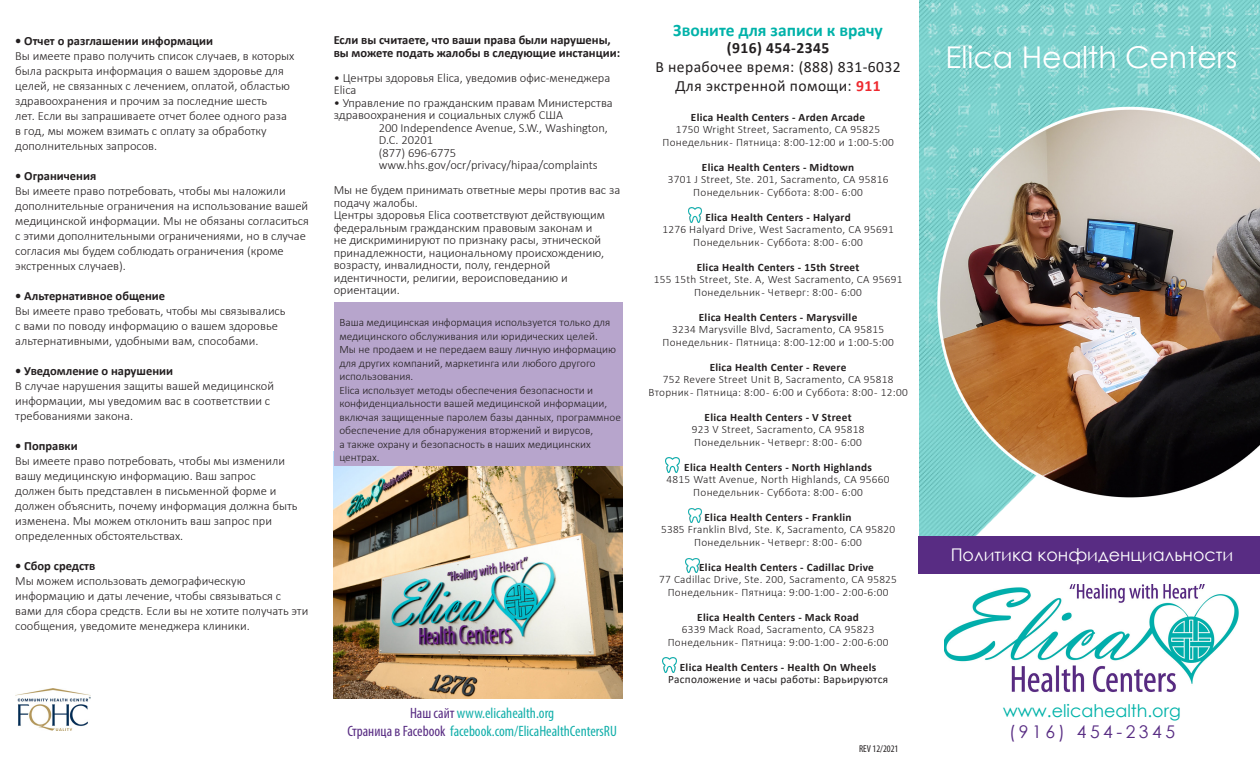
<style>
.page{position:relative;width:1260px;height:765px;background:#fff}
.page>*{position:absolute;margin:0;border:0;box-sizing:border-box;transform-origin:0 0}
.t1{font:30px "Century Gothic";color:#fff}
.t2{font:17.5px "Century Gothic";color:#fff}
.t3{font:700 17.5px "Calibri";color:#00b2a9}
.t4{font:17.5px "Century Gothic";color:#00b2a9}
.t5{font:17.5px "Century Gothic";letter-spacing:.2em;color:#582c83}
.t6{font:15.62px "Calibri";letter-spacing:.025em;color:#231f20}
.t7{font:700 15.62px "Calibri";letter-spacing:.025em;color:#231f20}
.t8{font:condensed 15px "Myriad Pro";color:#13afaa}
.t9{font:300 12.5px/15px "Calibri";color:#231f20}
.t10{font:700 12.5px/12.5px "Calibri";color:#231f20}
.t11{font:300 11.25px/13.5px "Calibri";letter-spacing:.015em;color:#231f20}
.t12{font:700 11.25px "Calibri";letter-spacing:.025em;color:#231f20}
.t13{font:11.25px "Calibri";letter-spacing:.025em;color:#231f20}
.t14{font:condensed 10px "Myriad Pro";color:#231f20}
.s1{color:#582c83}
.s2{font-weight:700;color:#ee292f}
</style>
<div class="page">
<img style="left:920px;top:0;width:84px;height:536px">
<img style="left:922px;top:0;width:338px;height:472px">
<img style="left:937px;top:98px;width:323px;height:410px">
<div style="left:919px;top:536px;width:341px;height:38px;background:#582c83"></div>
<img style="left:944px;top:584px;width:295px;height:108px">
<img style="left:688px;top:208px;width:14px;height:14px">
<img style="left:686px;top:558px;width:13px;height:15px">
<img style="left:663px;top:658px;width:13px;height:14px">
<img style="left:666px;top:458px;width:13px;height:14px">
<img style="left:688px;top:508px;width:14px;height:14px">
<img style="left:334px;top:466px;width:288px;height:233px">
<div style="left:334px;top:302px;width:288px;height:164px;background:#b7a5cc"></div>
<img style="left:15px;top:689px;width:76px;height:42px">
<p class="t10" style="left:15px;top:35px;width:199px">• Отчет о разглашении информации</p>
<p class="t9" style="left:15px;top:49px;width:281px">Вы имеете право получить список случаев, в которых была раскрыта информация о вашем здоровье для целей, не связанных с лечением, оплатой, областью здравоохранения и прочим за последние шесть<br>лет. Если вы запрашиваете отчет более одного раза в год, мы можем взимать с оплату за обработку дополнительных запросов.</p>
<p class="t10" style="left:15px;top:170px;width:82px">• Ограничения</p>
<p class="t9" style="left:15px;top:184px;width:295px">Вы имеете право потребовать, чтобы мы наложили дополнительные ограничения на использование вашей медицинской информации. Мы не обязаны согласиться с этими дополнительными ограничениями, но в случае согласия мы будем соблюдать ограничения (кроме экстренных случаев).</p>
<p class="t10" style="left:15px;top:290px;width:151px">• Альтернативное общение</p>
<p class="t9" style="left:15px;top:304px;width:272px">Вы имеете право требовать, чтобы мы связывались с вами по поводу информацию о вашем здоровье альтернативными, удобными вам, способами.</p>
<p class="t10" style="left:15px;top:365px;width:159px">• Уведомление о нарушении</p>
<p class="t9" style="left:15px;top:379px;width:260px">В случае нарушения защиты вашей медицинской информации, мы уведомим вас в соответствии с требованиями закона.</p>
<p class="t10" style="left:15px;top:440px;width:64px">• Поправки</p>
<p class="t9" style="left:15px;top:454px;width:284px">Вы имеете право потребовать, чтобы мы изменили вашу медицинскую информацию. Ваш запрос должен быть представлен в письменной форме и должен объяснить, почему информация должна быть изменена. Мы можем отклонить ваш запрос при определенных обстоятельствах.</p>
<p class="t10" style="left:15px;top:560px;width:82px">• Сбор средств</p>
<p class="t9" style="left:15px;top:574px;width:295px">Мы можем использовать демографическую информацию и даты лечение, чтобы связываться с вами для сбора средств. Если вы не хотите получать эти сообщения, уведомите менеджера клиники.</p>
<p class="t10" style="left:334px;top:34px;width:288px">Если вы считаете, что ваши права были нарушены, вы можете подать жалобы в следующие инстанции:</p>
<p class="t9" style="left:334px;top:71px;width:278px;line-height:12.5px">• Центры здоровья Elica, уведомив офис-менеджера<br>Elica</p>
<p class="t9" style="left:334px;top:96px;width:281px;line-height:12.5px">• Управление по гражданским правам Министерства здравоохранения и социальных служб США</p>
<p class="t9" style="left:379px;top:121px;width:231px;line-height:12.5px">200 Independence Avenue, S.W., Washington,<br>D.C. 20201</p>
<p class="t9" style="left:379px;top:145px;width:79px">(877) 696-6775</p>
<p class="t9" style="left:379px;top:158px;width:221px">www.hhs.gov/ocr/privacy/hipaa/complaints</p>
<p class="t9" style="left:334px;top:184px;width:288px;line-height:12.5px">Мы не будем принимать ответные меры против вас за подачу жалобы.</p>
<p class="t9" style="left:334px;top:209px;width:273px;line-height:12.5px">Центры здоровья Elica соответствуют действующим федеральным гражданским правовым законам и не дискриминируют по признаку расы, этнической принадлежности, национальному происхождению, возрасту, инвалидности, полу, гендерной идентичности, религии, вероисповеданию и ориентации.</p>
<p class="t11" style="left:339px;top:316px;width:278px">Ваша медицинская информация используется только для медицинского обслуживания или юридических целей.<br>Мы не продаем и не передаем вашу личную информацию для других компаний, маркетинга или любого другого использования.</p>
<p class="t11" style="left:339px;top:383px;width:283px">Elica использует методы обеспечения безопасности и конфиденциальности вашей медицинской информации, включая защищенные паролем базы данных, программное обеспечение для обнаружения вторжений и вирусов,<br>а также охрану и безопасность в наших медицинских центрах.</p>
<p class="t8" style="left:410px;top:704px;width:146px"><span class="s1">Наш сайт</span> www.elicahealth.org</p>
<p class="t8" style="left:347px;top:722px;width:271px"><span class="s1">Страница в Facebook</span> facebook.com/ElicaHealthCentersRU</p>
<p class="t3" style="left:673px;top:17px;width:211px">Звоните для записи к врачу</p>
<p class="t7" style="left:727px;top:37px;width:104px">(916) 454-2345</p>
<p class="t6" style="left:655px;top:56px;width:247px">В нерабочее время: (888) 831-6032</p>
<p class="t6" style="left:676px;top:75px;width:207px">Для экстренной помощи: <span class="s2">911</span></p>
<p class="t12" style="left:691px;top:109px;width:176px">Elica Health Centers - Arden Arcade</p>
<p class="t11" style="left:676px;top:123px;width:206px">1750 Wright Street, Sacramento, CA 95825</p>
<p class="t11" style="left:662px;top:135px;width:233px">Понедельник - Пятница: 8:00-12:00 и 1:00-5:00</p>
<p class="t12" style="left:702px;top:159px;width:154px">Elica Health Centers - Midtown</p>
<p class="t11" style="left:668px;top:173px;width:222px">3701 J Street, Ste. 201, Sacramento, CA 95816</p>
<p class="t11" style="left:693px;top:185px;width:171px">Понедельник - Суббота: 8:00 - 6:00</p>
<p class="t12" style="left:705px;top:209px;width:147px">Elica Health Centers - Halyard</p>
<p class="t11" style="left:662px;top:223px;width:233px">1276 Halyard Drive, West Sacramento, CA 95691</p>
<p class="t11" style="left:693px;top:235px;width:171px">Понедельник - Суббота: 8:00 - 6:00</p>
<p class="t12" style="left:697px;top:259px;width:164px">Elica Health Centers - 15th Street</p>
<p class="t11" style="left:654px;top:273px;width:250px">155 15th Street, Ste. A, West Sacramento, CA 95691</p>
<p class="t11" style="left:694px;top:285px;width:169px">Понедельник - Четверг: 8:00 - 6:00</p>
<p class="t12" style="left:699px;top:309px;width:160px">Elica Health Centers - Marysville</p>
<p class="t11" style="left:672px;top:323px;width:213px">3234 Marysville Blvd, Sacramento, CA 95815</p>
<p class="t11" style="left:662px;top:335px;width:233px">Понедельник - Пятница: 8:00-12:00 и 1:00-5:00</p>
<p class="t12" style="left:710px;top:359px;width:138px">Elica Health Center - Revere</p>
<p class="t11" style="left:663px;top:373px;width:232px">752 Revere Street Unit B, Sacramento, CA 95818</p>
<p class="t11" style="left:648px;top:385px;width:261px">Вторник - Пятница: 8:00 - 6:00 и Суббота: 8:00 - 12:00</p>
<p class="t12" style="left:705px;top:409px;width:149px">Elica Health Centers - V Street</p>
<p class="t11" style="left:692px;top:423px;width:174px">923 V Street, Sacramento, CA 95818</p>
<p class="t11" style="left:694px;top:435px;width:169px">Понедельник - Четверг: 8:00 - 6:00</p>
<p class="t12" style="left:684px;top:459px;width:189px">Elica Health Centers - North Highlands</p>
<p class="t11" style="left:667px;top:473px;width:224px">4815 Watt Avenue, North Highlands, CA 95660</p>
<p class="t11" style="left:693px;top:485px;width:171px">Понедельник - Суббота: 8:00 - 6:00</p>
<p class="t12" style="left:705px;top:509px;width:149px">Elica Health Centers - Franklin</p>
<p class="t11" style="left:661px;top:523px;width:236px">5385 Franklin Blvd, Ste. K, Sacramento, CA 95820</p>
<p class="t11" style="left:694px;top:535px;width:169px">Понедельник - Четверг: 8:00 - 6:00</p>
<p class="t12" style="left:699px;top:559px;width:176px">Elica Health Centers - Cadillac Drive</p>
<p class="t11" style="left:659px;top:573px;width:239px">77 Cadillac Drive, Ste. 200, Sacramento, CA 95825</p>
<p class="t11" style="left:668px;top:585px;width:222px">Понедельник - Пятница: 9:00-1:00 - 2:00-6:00</p>
<p class="t12" style="left:697px;top:609px;width:163px">Elica Health Centers - Mack Road</p>
<p class="t11" style="left:682px;top:623px;width:194px">6339 Mack Road, Sacramento, CA 95823</p>
<p class="t11" style="left:668px;top:635px;width:222px">Понедельник - Пятница: 9:00-1:00 - 2:00-6:00</p>
<p class="t12" style="left:680px;top:659px;width:198px">Elica Health Centers - Health On Wheels</p>
<p class="t13" style="left:668px;top:672px;width:221px">Расположение и часы работы: Варьируются</p>
<p class="t14" style="left:859px;top:742px;width:41px">REV 12/2021</p>
<p class="t1" style="left:945px;top:36px;width:294px">Elica Health Centers</p>
<p class="t2" style="left:951px;top:543px;width:284px">Политика конфиденциальности</p>
<p class="t4" style="left:1003px;top:699px;width:179px">www.elicahealth.org</p>
<p class="t5" style="left:1009px;top:720px;width:168px">(916) 454-2345</p>
</div>
